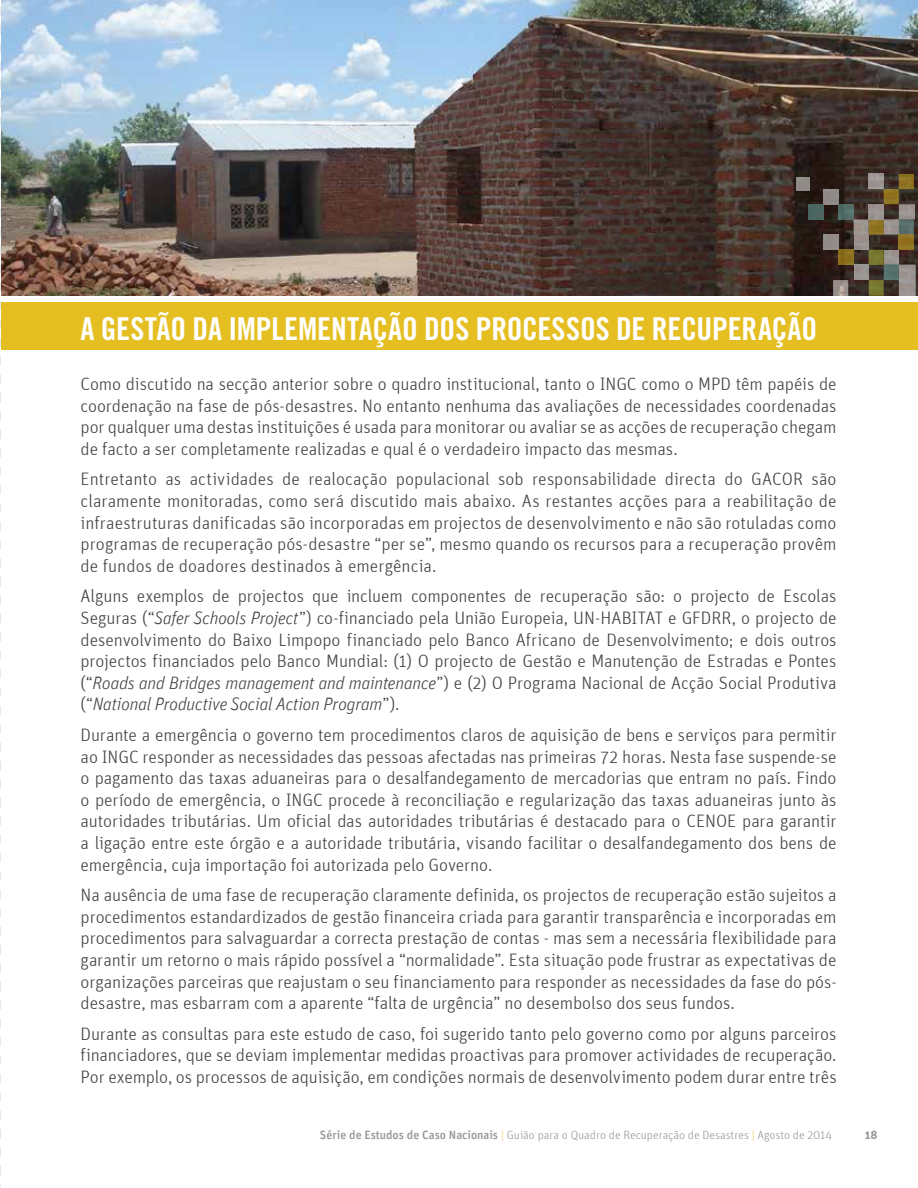
<style>
.page{position:relative;width:918px;height:1188px;background:#fff}
.page>*{position:absolute;margin:0;border:0;box-sizing:border-box;transform-origin:0 0}
.t1{font:31.5px "Trade Gothic LT Std Bd Cn 20";color:#fff}
.t2{font:300 18px/21.6px "Unit";letter-spacing:-.005em;color:#414042;text-align:justify}
.t3{font:18px "Unit Light Italic TF";letter-spacing:-.01em;color:#414042}
.t4{font:300 12px "Unit";color:#999}
.t5{font:700 12px "Unit";color:#999}
.s1{font-family:"Unit Light Italic TF";font-weight:400}
.s2{font-family:"Unit";font-weight:300}
.s3{font-weight:500}
.s4{font-weight:700;color:#f3e0a6}
</style>
<div class="page">
<svg style="left:0;top:6px;width:1px;height:1182px"></svg>
<img style="left:1px;top:0;width:917px;height:295px">
<div style="left:1px;top:302px;width:917px;height:48px;background:#e5be21"></div>
<div style="left:823px;top:189px;width:15px;height:15px;background:#8f8986"></div>
<div style="left:823px;top:235px;width:15px;height:15px;background:#928b88"></div>
<div style="left:808px;top:204px;width:15px;height:15px;background:#4b6661"></div>
<div style="left:838px;top:250px;width:16px;height:15px;background:#8a6d1d"></div>
<div style="left:854px;top:265px;width:15px;height:15px;background:#9a9692"></div>
<div style="left:854px;top:235px;width:15px;height:15px;background:#9a8f8d"></div>
<div style="left:838px;top:204px;width:16px;height:15px;background:#536c67"></div>
<svg style="left:833px;top:280px;width:15px;height:16px"></svg>
<svg style="left:869px;top:250px;width:47px;height:46px;background:#6a6653"></svg>
<svg style="left:854px;top:174px;width:61px;height:61px;background:#6a5e4c"></svg>
<div style="left:899px;top:235px;width:15px;height:15px;background:#907122"></div>
<div style="left:796px;top:177px;width:13px;height:13px;background:#918b88"></div>
<h1 class="t1" style="left:81px;top:310px;width:738px">A GESTÃO DA IMPLEMENTAÇÃO DOS PROCESSOS DE RECUPERAÇÃO</h1>
<p class="t2" style="left:81px;top:375px;width:758px">Como discutido na secção anterior sobre o quadro institucional, tanto o INGC como o MPD têm papéis de coordenação na fase de pós-desastres. No entanto nenhuma das avaliações de necessidades coordenadas por qualquer uma destas instituições é usada para monitorar ou avaliar se as acções de recuperação chegam de facto a ser completamente realizadas e qual é o verdadeiro impacto das mesmas.</p>
<p class="t2" style="left:81px;top:470px;width:758px">Entretanto as actividades de realocação populacional sob responsabilidade directa do GACOR são claramente monitoradas, como será discutido mais abaixo. As restantes acções para a reabilitação de infraestruturas danificadas são incorporadas em projectos de desenvolvimento e não são rotuladas como programas de recuperação pós-desastre “per se”, mesmo quando os recursos para a recuperação provêm de fundos de doadores destinados à emergência.</p>
<p class="t2" style="left:81px;top:587px;width:758px">Alguns exemplos de projectos que incluem componentes de recuperação são: o projecto de Escolas Seguras (“<span class="s1">Safer Schools Project</span>”) co-financiado pela União Europeia, UN-HABITAT e GFDRR, o projecto de desenvolvimento do Baixo Limpopo financiado pelo Banco Africano de Desenvolvimento; e dois outros projectos financiados pelo Banco Mundial: (1) O projecto de Gestão e Manutenção de Estradas e Pontes (“<span class="s1">Roads and Bridges management and maintenance</span>”) e (2) O Programa Nacional de Acção Social Produtiva</p>
<p class="t3" style="left:81px;top:695px;width:320px"><span class="s2">(“</span>National Productive Social Action Program<span class="s2">”).</span></p>
<p class="t2" style="left:81px;top:726px;width:758px">Durante a emergência o governo tem procedimentos claros de aquisição de bens e serviços para permitir ao INGC responder as necessidades das pessoas afectadas nas primeiras 72 horas. Nesta fase suspende-se o pagamento das taxas aduaneiras para o desalfandegamento de mercadorias que entram no país. Findo o período de emergência, o INGC procede à reconciliação e regularização das taxas aduaneiras junto às autoridades tributárias. Um oficial das autoridades tributárias é destacado para o CENOE para garantir a ligação entre este órgão e a autoridade tributária, visando facilitar o desalfandegamento dos bens de emergência, cuja importação foi autorizada pelo Governo.</p>
<p class="t2" style="left:81px;top:886px;width:757px">Na ausência de uma fase de recuperação claramente definida, os projectos de recuperação estão sujeitos a procedimentos estandardizados de gestão financeira criada para garantir transparência e incorporadas em procedimentos para salvaguardar a correcta prestação de contas - mas sem a necessária flexibilidade para garantir um retorno o mais rápido possível a “normalidade”. Esta situação pode frustrar as expectativas de organizações parceiras que reajustam o seu financiamento para responder as necessidades da fase do pós&shy;desastre, mas esbarram com a aparente “falta de urgência” no desembolso dos seus fundos.</p>
<p class="t2" style="left:81px;top:1024px;width:758px">Durante as consultas para este estudo de caso, foi sugerido tanto pelo governo como por alguns parceiros financiadores, que se deviam implementar medidas proactivas para promover actividades de recuperação.<br>Por exemplo, os processos de aquisição, em condições normais de desenvolvimento podem durar entre três</p>
<p class="t4" style="left:320px;top:1130px;width:514px"><span class="s3">Série de Estudos de Caso Nacionais</span> <span class="s4">|</span> Guião para o Quadro de Recuperação de Desastres <span class="s4">|</span> Agosto de 2014</p>
<p class="t5" style="left:865px;top:1130px;width:14px">18</p>
</div>
